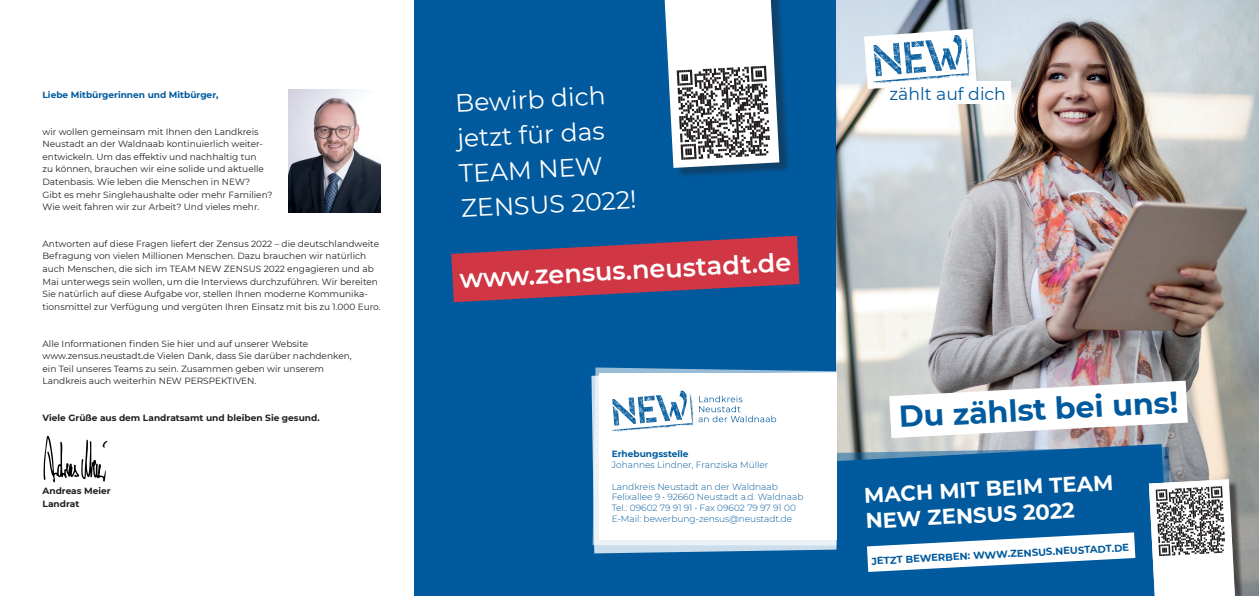
<style>
.page{position:relative;width:1259px;height:596px;background:#fff}
.page>*{position:absolute;margin:0;border:0;box-sizing:border-box;transform-origin:0 0}
.t1{font:700 30.1px "Montserrat";color:#015a9d}
.t2{font:600 25.6px "Montserrat";color:#fff}
.t3{font:25px/35px "Montserrat";color:#fff}
.t4{font:700 21.3px/25.6px "Montserrat";color:#fff}
.t5{font:17.2px "Montserrat";color:#015a9d}
.t6{font:700 10px "Montserrat";color:#015a9d}
.t7{font:9px/12.6px "Montserrat";color:#231f20}
.t8{font:300 9px/10.8px "Montserrat";color:#015a9d}
.t9{font:700 9px/12.6px "Montserrat";color:#231f20}
.t10{font:700 9px "Montserrat";color:#015a9d}
</style>
<div class="page">
<div style="left:414px;top:0;width:422px;height:595px;background:#015a9d"></div>
<img style="left:288px;top:89px;width:93px;height:123px">
<svg style="left:43px;top:435px;width:65px;height:47px"></svg>
<img style="left:836px;top:0;width:423px;height:595px">
<div style="left:885px;top:81px;width:125px;height:23px;background:#fff"></div>
<svg style="left:864px;top:29px;width:112px;height:60px"></svg>
<img style="left:846px;top:357px;width:385px;height:92px">
<svg style="left:836px;top:444px;width:333px;height:5px;background:#a6b3bd"></svg>
<svg style="left:595px;top:367px;width:217px;height:4px"></svg>
<svg style="left:591px;top:371px;width:245px;height:182px;background:#bbd3e4"></svg>
<div style="left:599px;top:373px;width:237px;height:166px;background:#fff"></div>
<svg style="left:612px;top:390px;width:164px;height:42px"></svg>
<div style="left:1151px;top:480px;width:93px;height:115px;background:#231f20;opacity:.41"></div>
<svg style="left:831px;top:449px;width:403px;height:146px"></svg>
<div style="left:666px;top:0;width:125px;height:179px;background:#231f20;opacity:.41"></div>
<svg style="left:664px;top:0;width:115px;height:168px;background:#bac0c5"></svg>
<svg style="left:451px;top:209px;width:398px;height:119px"></svg>
<p class="t10" style="left:43px;top:88px;width:177px">Liebe Mitbürgerinnen und Mitbürger,</p>
<p class="t7" style="left:43px;top:125px;width:231px">wir wollen gemeinsam mit Ihnen den Landkreis Neustadt an der Waldnaab kontinuierlich weiter&shy;entwickeln. Um das effektiv und nachhaltig tun<br>zu können, brauchen wir eine solide und aktuelle Datenbasis. Wie leben die Menschen in NEW?<br>Gibt es mehr Singlehaushalte oder mehr Familien?<br>Wie weit fahren wir zur Arbeit? Und vieles mehr.</p>
<p class="t7" style="left:43px;top:237px;width:340px">Antworten auf diese Fragen liefert der Zensus 2022 – die deutschlandweite Befragung von vielen Millionen Menschen. Dazu brauchen wir natürlich auch Menschen, die sich im TEAM NEW ZENSUS 2022 engagieren und ab Mai unterwegs sein wollen, um die Interviews durchzuführen. Wir bereiten Sie natürlich auf diese Aufgabe vor, stellen Ihnen moderne Kommunika&shy;tionsmittel zur Verfügung und vergüten Ihren Einsatz mit bis zu 1.000 Euro.</p>
<p class="t7" style="left:43px;top:336px;width:311px">Alle Informationen finden Sie hier und auf unserer Website www.zensus.neustadt.de Vielen Dank, dass Sie darüber nachdenken, ein Teil unseres Teams zu sein. Zusammen geben wir unserem Landkreis auch weiterhin NEW PERSPEKTIVEN.</p>
<p class="t9" style="left:43px;top:410px;width:279px">Viele Grüße aus dem Landratsamt und bleiben Sie gesund.</p>
<p class="t9" style="left:43px;top:484px;width:70px">Andreas Meier<br>Landrat</p>
<h3 class="t3" style="left:454px;top:85px;width:177px;rotate:-3deg">Bewirb dich jetzt für das<br>TEAM NEW<br>ZENSUS 2022!</h3>
<h2 class="t2" style="left:459px;top:261px;width:333px;rotate:-3deg">www.zensus.neustadt.de</h2>
<p class="t10" style="left:611px;top:447px;width:78px">Erhebungsstelle</p>
<p class="t8" style="left:611px;top:459px;width:158px">Johannes Lindner, Franziska Müller</p>
<p class="t8" style="left:611px;top:480px;width:193px">Landkreis Neustadt an der Waldnaab Felixallee 9 • 92660 Neustadt a.d. Waldnaab Tel.: 09602 79 91 91 • Fax 09602 79 97 91 00<br>E-Mail: bewerbung-zensus@neustadt.de</p>
<h3 class="t5" style="left:889px;top:82px;width:118px">zählt auf dich</h3>
<h1 class="t1" style="left:897px;top:395px;width:281px;rotate:-3deg">Du zählst bei uns!</h1>
<h3 class="t4" style="left:863px;top:481px;width:251px;rotate:-3deg">MACH MIT BEIM TEAM<br>NEW ZENSUS 2022</h3>
<p class="t6" style="left:871px;top:553px;width:259px;rotate:-3deg">JETZT BEWERBEN: WWW.ZENSUS.NEUSTADT.DE</p>
</div>
